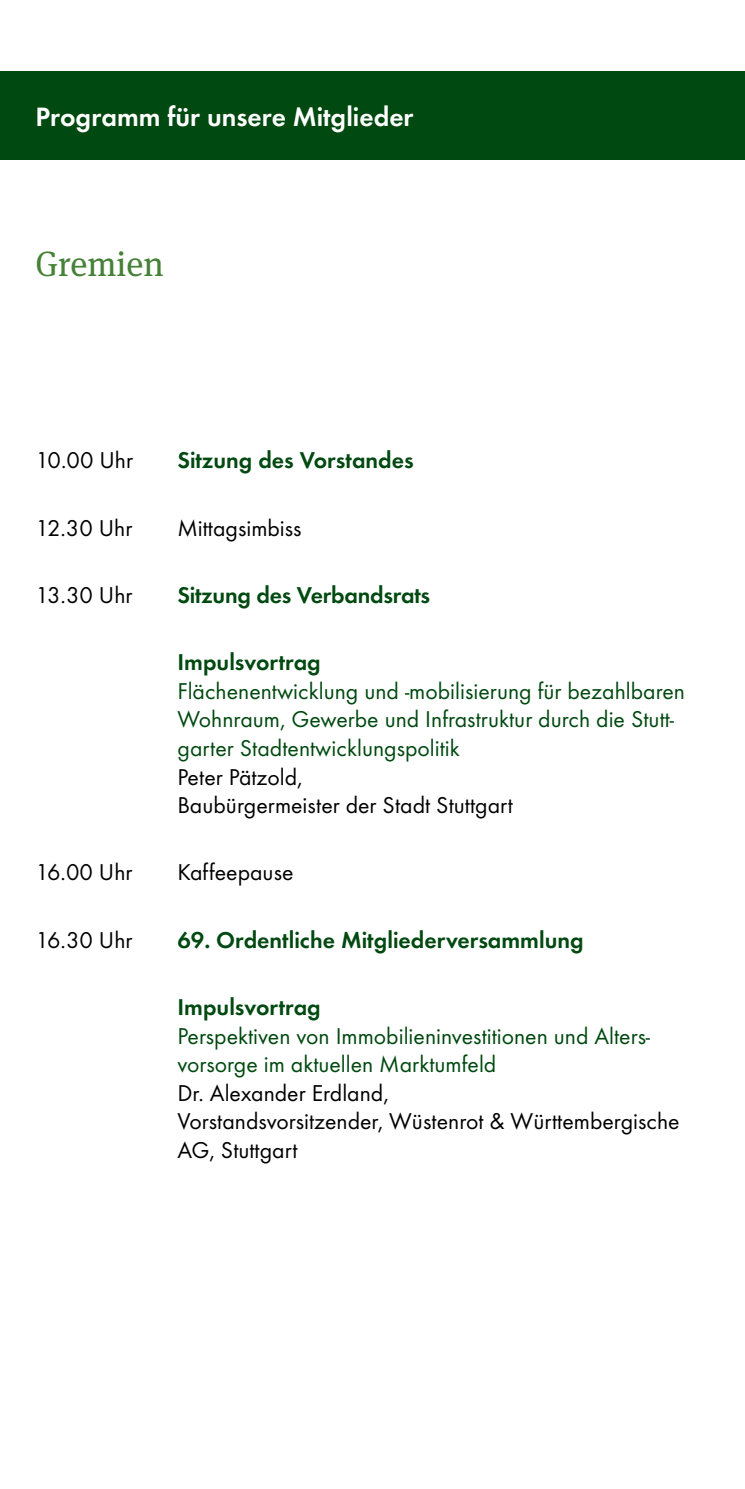
<style>
.page{position:relative;width:745px;height:1489px;background:#fff}
.page>*{position:absolute;margin:0;border:0;box-sizing:border-box;transform-origin:0 0}
.t1{font:35px "Meta Serif OT";color:#458137}
.t2{font:700 27.5px "Function";color:#fff}
.t3{font:23.75px/28.5px "Function";color:#004910}
.t4{font:23.75px/28.5px "Function";color:#000}
.t5{font:700 23.75px "Function";color:#004910}
</style>
<div class="page">
<div style="left:0;top:71px;width:744px;height:88px;background:#004910"></div>
<p class="t2" style="left:35px;top:100px;width:379px">Programm für unsere Mitglieder</p>
<h1 class="t1" style="left:35px;top:243px;width:130px">Gremien</h1>
<p class="t4" style="left:35px;top:446px;width:99px">10.00 Uhr</p>
<p class="t5" style="left:177px;top:446px;width:238px">Sitzung des Vorstandes</p>
<p class="t4" style="left:35px;top:513px;width:98px">12.30 Uhr</p>
<p class="t4" style="left:177px;top:513px;width:126px">Mittagsimbiss</p>
<p class="t4" style="left:35px;top:581px;width:98px">13.30 Uhr</p>
<p class="t5" style="left:177px;top:581px;width:254px">Sitzung des Verbandsrats</p>
<p class="t5" style="left:177px;top:648px;width:145px">Impulsvortrag</p>
<p class="t3" style="left:177px;top:677px;width:509px">Flächenentwicklung und -mobilisierung für bezahlbaren<br>Wohnraum, Gewerbe und Infrastruktur durch die Stutt&shy;garter Stadtentwicklungspolitik</p>
<p class="t4" style="left:177px;top:762px;width:337px">Peter Pätzold,<br>Baubürgermeister der Stadt Stuttgart</p>
<p class="t4" style="left:35px;top:858px;width:98px">16.00 Uhr</p>
<p class="t4" style="left:177px;top:858px;width:117px">Kaffeepause</p>
<p class="t4" style="left:35px;top:925px;width:98px">16.30 Uhr</p>
<p class="t5" style="left:177px;top:925px;width:407px">69. Ordentliche Mitgliederversammlung</p>
<p class="t5" style="left:177px;top:993px;width:145px">Impulsvortrag</p>
<p class="t3" style="left:177px;top:1021px;width:474px">Perspektiven von Immobilieninvestitionen und Alters&shy;vorsorge im aktuellen Marktumfeld</p>
<p class="t4" style="left:177px;top:1078px;width:503px">Dr. Alexander Erdland,<br>Vorstandsvorsitzender, Wüstenrot &amp; Württembergische<br>AG, Stuttgart</p>
</div>
